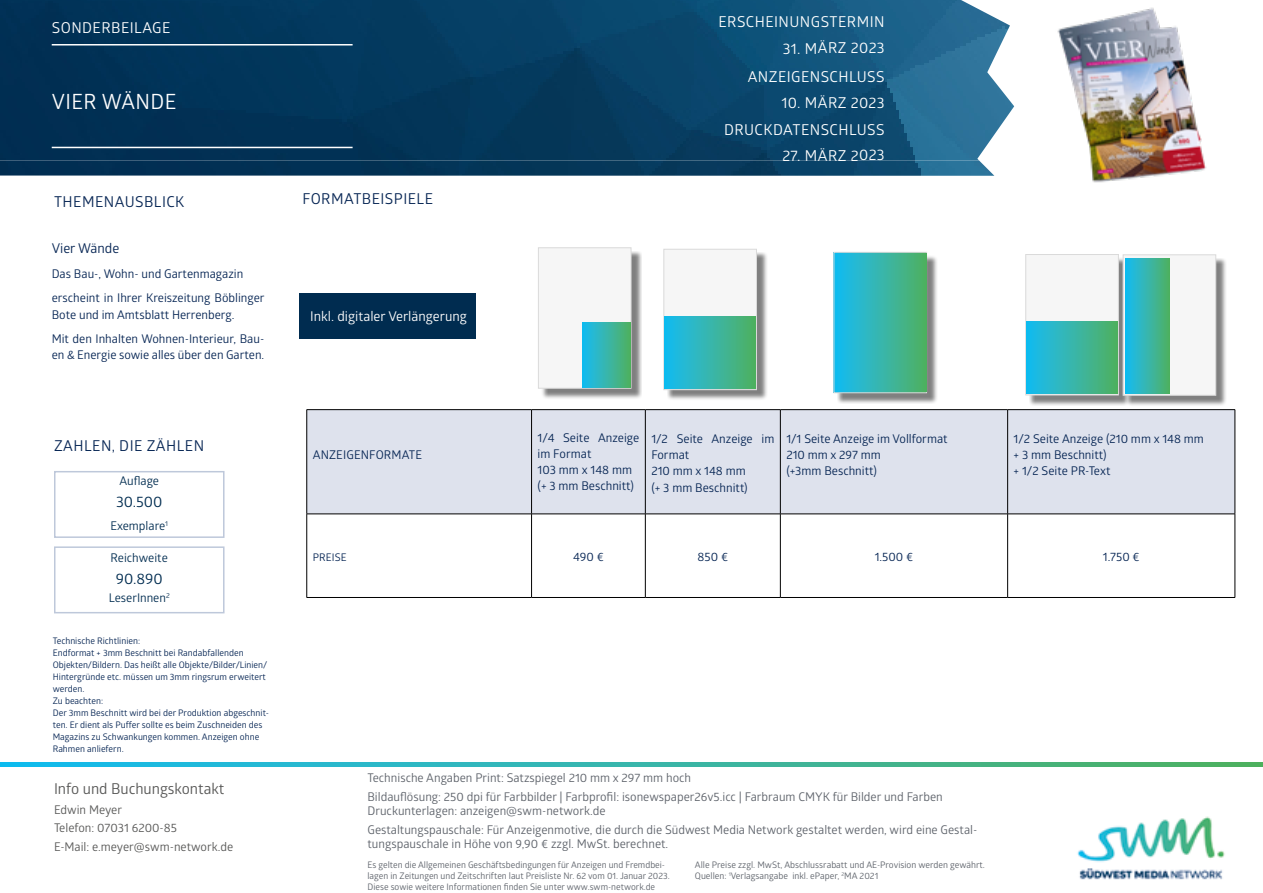
<style>
.page{position:relative;width:1263px;height:893px;background:#fff}
.page>*{position:absolute;margin:0;border:0;box-sizing:border-box;transform-origin:0 0}
.t1{font:21px "Glober";letter-spacing:.02em;color:#fff}
.t2{font:15px/26.5px "Glober";letter-spacing:.03em;color:#fff;text-align:right}
.t3{font:15px "Glober";letter-spacing:.03em;color:#052453}
.t4{font:15px "Glober";color:#575756}
.t5{font:15px "Glober";color:#002c50}
.t6{font:13.5px "Glober";color:#fff}
.t7{font:13.5px "Glober";color:#052453}
.t8{font:12px/16.2px "Glober";color:#052453}
.t9{font:12px/18.6px "Glober";color:#5d626a}
.t10{font:12px/18.6px "Glober";color:#575756}
.t11{font:12px "Glober";color:#002c50}
.t12{font:10.5px "Glober";letter-spacing:.01em;color:#052453}
.t13{font:9px/12px "Glober";color:#052453}
.t14{font:9px/10.8px "Glober";color:#5d626a}
</style>
<div class="page">
<img style="left:0;top:0;width:1005px;height:161px">
<img style="left:0;top:161px;width:994px;height:15px">
<div style="left:542px;top:251px;width:100px;height:148px;background:#000;opacity:.5"></div>
<div style="left:538px;top:247px;width:93px;height:142px;background:#f6f6f6;border:1px solid #dadada"></div>
<div style="left:307px;top:410px;width:928px;height:104px;background:#dee2ed"></div>
<hr style="left:306px;top:409px;width:225px;height:1px;background:#000">
<hr style="left:306px;top:410px;width:1px;height:104px;background:#000">
<hr style="left:531px;top:409px;width:114px;height:1px;background:#000">
<hr style="left:531px;top:410px;width:1px;height:104px;background:#000">
<hr style="left:645px;top:409px;width:135px;height:1px;background:#000">
<hr style="left:645px;top:410px;width:1px;height:104px;background:#000">
<hr style="left:780px;top:409px;width:228px;height:1px;background:#000">
<hr style="left:780px;top:410px;width:1px;height:104px;background:#000">
<hr style="left:1008px;top:409px;width:227px;height:1px;background:#000">
<hr style="left:1007px;top:410px;width:1px;height:104px;background:#000">
<hr style="left:1235px;top:410px;width:1px;height:104px;background:#000">
<hr style="left:306px;top:514px;width:225px;height:1px;background:#000">
<hr style="left:306px;top:514px;width:1px;height:83px;background:#000">
<hr style="left:531px;top:514px;width:114px;height:1px;background:#000">
<hr style="left:531px;top:514px;width:1px;height:83px;background:#000">
<hr style="left:645px;top:514px;width:135px;height:1px;background:#000">
<hr style="left:645px;top:514px;width:1px;height:83px;background:#000">
<hr style="left:780px;top:514px;width:228px;height:1px;background:#000">
<hr style="left:780px;top:514px;width:1px;height:83px;background:#000">
<hr style="left:1008px;top:514px;width:227px;height:1px;background:#000">
<hr style="left:1007px;top:514px;width:1px;height:83px;background:#000">
<hr style="left:1235px;top:514px;width:1px;height:83px;background:#000">
<hr style="left:306px;top:597px;width:225px;height:1px;background:#000">
<hr style="left:531px;top:597px;width:114px;height:1px;background:#000">
<hr style="left:645px;top:597px;width:135px;height:1px;background:#000">
<hr style="left:780px;top:597px;width:228px;height:1px;background:#000">
<hr style="left:1008px;top:597px;width:227px;height:1px;background:#000">
<div style="left:54px;top:471px;width:171px;height:67px;border:2px solid #bec8da"></div>
<div style="left:54px;top:546px;width:171px;height:67px;border:2px solid #bec8da"></div>
<hr style="left:52px;top:44px;width:301px;height:2px;background:#fff">
<hr style="left:52px;top:147px;width:301px;height:1px;background:#fff">
<div style="left:299px;top:293px;width:177px;height:46px;background:#002c50"></div>
<div style="left:667px;top:252px;width:100px;height:149px;background:#000;opacity:.5"></div>
<div style="left:663px;top:249px;width:94px;height:141px;background:#f6f6f6;border:1px solid #dadada"></div>
<div style="left:665px;top:316px;width:90px;height:72px;background:linear-gradient(to right,#17bbf3,#51b064)"></div>
<div style="left:837px;top:255px;width:101px;height:149px;background:#000;opacity:.5"></div>
<div style="left:833px;top:252px;width:94px;height:141px;border:1px solid #dadada"></div>
<div style="left:836px;top:253px;width:90px;height:139px;background:linear-gradient(to right,#17bbf3,#51b064)"></div>
<div style="left:583px;top:323px;width:47px;height:64px;background:linear-gradient(to right,#18bbf2,#52b064)"></div>
<div style="left:1029px;top:258px;width:100px;height:148px;background:#000;opacity:.5"></div>
<div style="left:1025px;top:254px;width:94px;height:141px;background:#f6f6f6;border:1px solid #dadada"></div>
<div style="left:1027px;top:322px;width:90px;height:71px;background:linear-gradient(to right,#18bbf3,#51b064)"></div>
<div style="left:1126px;top:258px;width:101px;height:148px;background:#000;opacity:.5"></div>
<div style="left:1123px;top:254px;width:93px;height:142px;background:#f6f6f6;border:1px solid #dadada"></div>
<div style="left:1126px;top:259px;width:43px;height:134px;background:linear-gradient(to right,#18bbf2,#51b065)"></div>
<img style="left:1005px;top:7px;width:202px;height:176px">
<svg style="left:0;top:762px;width:1263px;height:4px"></svg>
<img style="left:1077px;top:816px;width:148px;height:64px">
<p class="t2" style="left:52px;top:14px;width:120px">SONDERBEILAGE</p>
<h1 class="t1" style="left:52px;top:87px;width:126px">VIER WÄNDE</h1>
<p class="t3" style="left:54px;top:192px;width:132px">THEMENAUSBLICK</p>
<p class="t7" style="left:52px;top:239px;width:69px">Vier Wände</p>
<p class="t8" style="left:52px;top:260px;width:214px;line-height:24.8px">Das Bau-, Wohn- und Gartenmagazin erscheint in Ihrer Kreiszeitung Böblinger</p>
<p class="t8" style="left:52px;top:301px;width:214px;line-height:24.8px">Bote und im Amtsblatt Herrenberg.<br>Mit den Inhalten Wohnen-Interieur, Bau-</p>
<p class="t8" style="left:52px;top:347px;width:214px">en &amp; Energie sowie alles über den Garten.</p>
<p class="t3" style="left:54px;top:435px;width:152px">ZAHLEN, DIE ZÄHLEN</p>
<p class="t11" style="left:119px;top:472px;width:41px">Auflage</p>
<p class="t5" style="left:116px;top:491px;width:48px">30.500</p>
<p class="t11" style="left:110px;top:517px;width:59px">Exemplare<sup>1</sup></p>
<p class="t11" style="left:111px;top:549px;width:59px">Reichweite</p>
<p class="t5" style="left:116px;top:568px;width:48px">90.890</p>
<p class="t11" style="left:109px;top:590px;width:62px">LeserInnen<sup>2</sup></p>
<p class="t13" style="left:53px;top:635px;width:218px">Technische Richtlinien:<br>Endformat + 3mm Beschnitt bei Randabfallenden Objekten/Bildern. Das heißt alle Objekte/Bilder/Linien/ Hintergründe etc. müssen um 3mm ringsrum erweitert werden.<br>Zu beachten:<br>Der 3mm Beschnitt wird bei der Produktion abgeschnit&shy;ten. Er dient als Puffer sollte es beim Zuschneiden des Magazins zu Schwankungen kommen. Anzeigen ohne Rahmen anliefern.</p>
<p class="t4" style="left:54px;top:778px;width:172px">Info und Buchungskontakt</p>
<p class="t10" style="left:54px;top:799px;width:181px">Edwin Meyer<br>Telefon: 07031 6200-85<br>E-Mail: e.meyer@swm-network.de</p>
<p class="t3" style="left:302px;top:188px;width:132px">FORMATBEISPIELE</p>
<p class="t6" style="left:310px;top:307px;width:158px">Inkl. digitaler Verlängerung</p>
<p class="t8" style="left:313px;top:446px;width:111px">ANZEIGENFORMATE</p>
<p class="t2" style="left:718px;top:8px;width:168px">ERSCHEINUNGSTERMIN</p>
<p class="t2" style="left:782px;top:35px;width:103px;rotate:-1deg">31. MÄRZ 2023</p>
<p class="t2" style="left:748px;top:63px;width:138px">ANZEIGENSCHLUSS</p>
<p class="t2" style="left:724px;top:89px;width:162px">10. MÄRZ 2023<br>DRUCKDATENSCHLUSS</p>
<p class="t2" style="left:782px;top:142px;width:104px;rotate:-1deg">27. MÄRZ 2023</p>
<p class="t8" style="left:537px;top:429px;width:103px">1/4 Seite Anzeige im Format<br>103 mm x 148 mm (+ 3 mm Beschnitt)</p>
<p class="t8" style="left:651px;top:430px;width:124px">1/2 Seite Anzeige im<br>Format<br>210 mm x 148 mm<br>(+ 3 mm Beschnitt)</p>
<p class="t8" style="left:786px;top:430px;width:163px">1/1 Seite Anzeige im Vollformat<br>210 mm x 297 mm<br>(+3mm Beschnitt)</p>
<p class="t8" style="left:1014px;top:430px;width:192px">1/2 Seite Anzeige (210 mm x 148 mm + 3 mm Beschnitt)<br>+ 1/2 Seite PR-Text</p>
<p class="t12" style="left:313px;top:550px;width:35px">PREISE</p>
<p class="t8" style="left:573px;top:548px;width:32px">490 €</p>
<p class="t8" style="left:697px;top:548px;width:32px">850 €</p>
<p class="t8" style="left:875px;top:548px;width:40px">1.500 €</p>
<p class="t8" style="left:1103px;top:548px;width:38px">1.750 €</p>
<p class="t9" style="left:367px;top:768px;width:577px">Technische Angaben Print: Satzspiegel 210 mm x 297 mm hoch<br>Bildauflösung: 250 dpi für Farbbilder | Farbprofil: isonewspaper26v5.icc | Farbraum CMYK für Bilder und Farben</p>
<p class="t9" style="left:367px;top:801px;width:611px">Druckunterlagen: anzeigen@swm-network.de<br>Gestaltungspauschale: Für Anzeigenmotive, die durch die Südwest Media Network gestaltet werden, wird eine Gestal-</p>
<p class="t9" style="left:367px;top:834px;width:302px">tungspauschale in Höhe von 9,90 € zzgl. MwSt. berechnet.</p>
<p class="t14" style="left:367px;top:859px;width:304px">Es gelten die Allgemeinen Geschäftsbedingungen für Anzeigen und Fremdbei&shy;lagen in Zeitungen und Zeitschriften laut Preisliste Nr. 62 vom 01. Januar 2023.<br>Diese sowie weitere Informationen finden Sie unter www.swm-network.de</p>
<p class="t14" style="left:695px;top:859px;width:291px">Alle Preise zzgl. MwSt, Abschlussrabatt und AE-Provision werden gewährt.<br>Quellen: <sup>1</sup>Verlagsangabe inkl. ePaper, <sup>2</sup>MA 2021</p>
</div>
